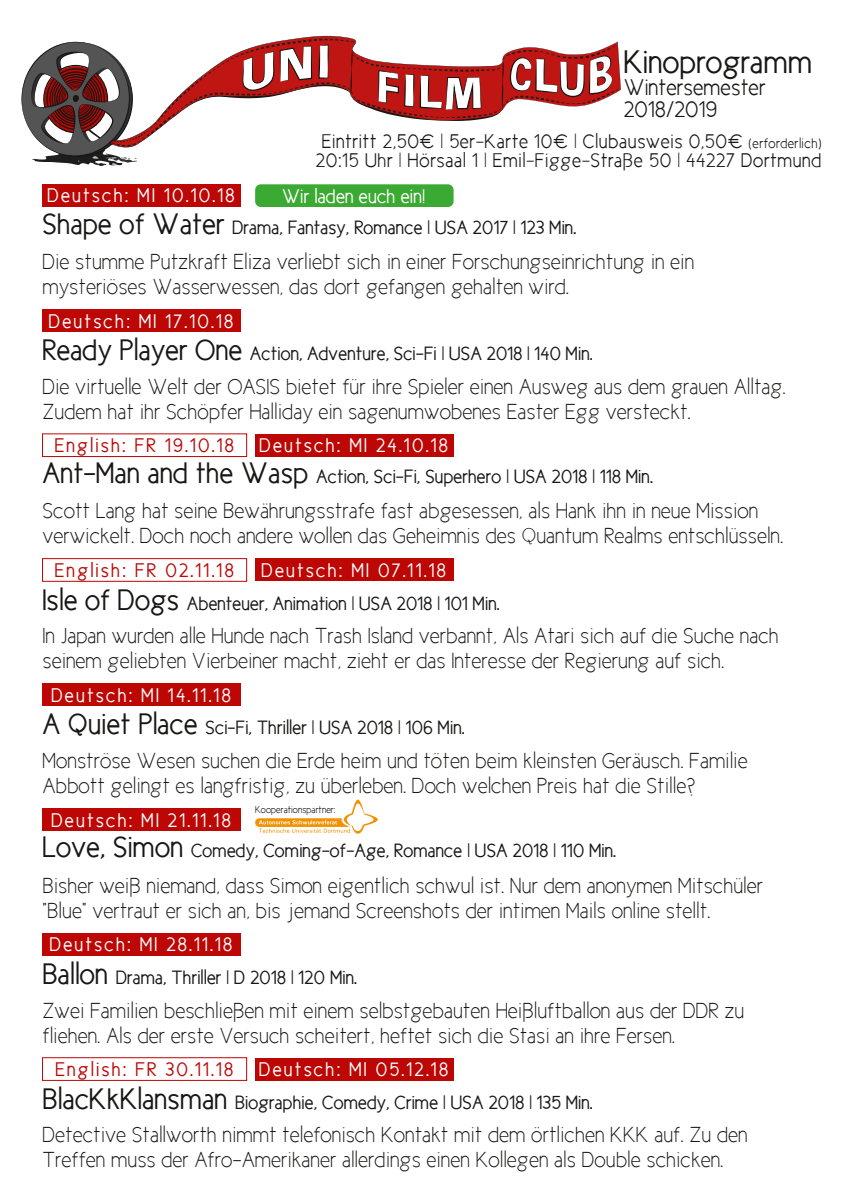
<style>
.page{position:relative;width:842px;height:1191px;background:#fff}
.page>*{position:absolute;margin:0;border:0;box-sizing:border-box;transform-origin:0 0}
.t1{font:33px "New Cicle Gordita";color:#181715}
.t2{font:23px/21.5px "New Cicle Semi";color:#181715}
.t3{font:22px/25px "New Cicle Fina";color:#181715}
.t4{font:20px "New Cicle Gordita";letter-spacing:.1em;color:#fff}
.t5{font:20px/18.9px "New Cicle Semi";letter-spacing:.025em;color:#181715;text-align:center}
.t6{font:20px "New Cicle Gordita";letter-spacing:.1em;color:#bc0705}
.t7{font:20px "New Cicle Gordita";color:#fff}
.t8{font:19.5px "New Cicle Gordita";color:#181715}
.t9{font:10px "New Cicle Semi";color:#181715}
.s1{font-size:14px}
.s2{font-size:30px}
</style>
<div class="page">
<div style="left:43px;top:309px;width:198px;height:23px;background:#bc0705"></div>
<div style="left:255px;top:184px;width:199px;height:23px;background:#3baa32;border-radius:6px"></div>
<svg style="left:21px;top:35px;width:598px;height:131px"></svg>
<div style="left:43px;top:184px;width:198px;height:23px;background:#bc0705"></div>
<div style="left:42px;top:433px;width:205px;height:24px;border:1px solid #bc0705"></div>
<div style="left:255px;top:434px;width:199px;height:22px;background:#bc0705"></div>
<div style="left:43px;top:683px;width:198px;height:23px;background:#bc0705"></div>
<div style="left:43px;top:808px;width:198px;height:23px;background:#bc0705"></div>
<div style="left:43px;top:933px;width:198px;height:22px;background:#bc0705"></div>
<div style="left:42px;top:558px;width:205px;height:24px;border:1px solid #bc0705"></div>
<div style="left:255px;top:558px;width:199px;height:23px;background:#bc0705"></div>
<div style="left:42px;top:1057px;width:205px;height:23px;border:1px solid #bc0705"></div>
<div style="left:255px;top:1057px;width:199px;height:23px;background:#bc0705"></div>
<svg style="left:255px;top:799px;width:123px;height:34px"></svg>
<h1 class="t1" style="left:624px;top:50px;width:190px">Kinoprogramm</h1>
<p class="t2" style="left:624px;top:79px;width:143px">Wintersemester<br>2018/2019</p>
<p class="t4" style="left:48px;top:189px;width:189px">Deutsch: MI 10.10.18</p>
<p class="t5" style="left:316px;top:134px;width:507px">Eintritt 2,50€ | 5er-Karte 10€ | Clubausweis 0,50€ <span class="s1">(erforderlich)<br></span>20:15 Uhr | Hörsaal 1 | Emil-Figge-Straße 50 | 44227 Dortmund</p>
<p class="t7" style="left:282px;top:189px;width:145px">Wir laden euch ein!</p>
<p class="t8" style="left:43px;top:220px;width:535px"><span class="s2">Shape of Water</span> Drama, Fantasy, Romance | USA 2017 | 123 Min.</p>
<p class="t3" style="left:43px;top:251px;width:653px">Die stumme Putzkraft Eliza verliebt sich in einer Forschungseinrichtung in ein mysteriöses Wasserwessen, das dort gefangen gehalten wird.</p>
<p class="t8" style="left:43px;top:346px;width:552px"><span class="s2">Ready Player One</span> Action, Adventure, Sci-Fi | USA 2018 | 140 Min.</p>
<p class="t3" style="left:43px;top:376px;width:745px">Die virtuelle Welt der OASIS bietet für ihre Spieler einen Ausweg aus dem grauen Alltag.<br>Zudem hat ihr Schöpfer Halliday ein sagenumwobenes Easter Egg versteckt.</p>
<p class="t4" style="left:49px;top:314px;width:186px">Deutsch: MI 17.10.18</p>
<p class="t6" style="left:55px;top:438px;width:181px">English: FR 19.10.18</p>
<p class="t4" style="left:260px;top:438px;width:190px">Deutsch: MI 24.10.18</p>
<p class="t8" style="left:43px;top:469px;width:612px"><span class="s2">Ant-Man and the Wasp</span> Action, Sci-Fi, Superhero | USA 2018 | 118 Min.</p>
<p class="t3" style="left:43px;top:500px;width:742px">Scott Lang hat seine Bewährungsstrafe fast abgesessen, als Hank ihn in neue Mission verwickelt. Doch noch andere wollen das Geheimnis des Quantum Realms entschlüsseln.</p>
<p class="t6" style="left:55px;top:563px;width:180px">English: FR 02.11.18</p>
<p class="t4" style="left:262px;top:563px;width:186px">Deutsch: MI 07.11.18</p>
<p class="t8" style="left:43px;top:596px;width:459px"><span class="s2">Isle of Dogs</span> Abenteuer, Animation | USA 2018 | 101 Min.</p>
<p class="t3" style="left:43px;top:625px;width:738px">In Japan wurden alle Hunde nach Trash Island verbannt, Als Atari sich auf die Suche nach seinem geliebten Vierbeiner macht, zieht er das Interesse der Regierung auf sich.</p>
<p class="t8" style="left:43px;top:721px;width:424px"><span class="s2">A Quiet Place</span> Sci-Fi, Thriller | USA 2018 | 106 Min.</p>
<p class="t4" style="left:51px;top:687px;width:181px">Deutsch: MI 14.11.18</p>
<p class="t3" style="left:43px;top:750px;width:707px">Monströse Wesen suchen die Erde heim und töten beim kleinsten Geräusch. Familie<br>Abbott gelingt es langfristig, zu überleben. Doch welchen Preis hat die Stille?</p>
<p class="t4" style="left:51px;top:813px;width:181px">Deutsch: MI 21.11.18</p>
<p class="t9" style="left:255px;top:806px;width:82px">Kooperationspartner:</p>
<p class="t8" style="left:43px;top:844px;width:575px"><span class="s2">Love, Simon</span> Comedy, Coming-of-Age, Romance | USA 2018 | 110 Min.</p>
<p class="t3" style="left:43px;top:874px;width:722px">Bisher weiß niemand, dass Simon eigentlich schwul ist. Nur dem anonymen Mitschüler "Blue" vertraut er sich an, bis jemand Screenshots der intimen Mails online stellt.</p>
<p class="t8" style="left:43px;top:970px;width:316px"><span class="s2">Ballon</span> Drama, Thriller | D 2018 | 120 Min.</p>
<p class="t3" style="left:43px;top:999px;width:703px">Zwei Familien beschließen mit einem selbstgebauten Heißluftballon aus der DDR zu fliehen. Als der erste Versuch scheitert, heftet sich die Stasi an ihre Fersen.</p>
<p class="t4" style="left:50px;top:937px;width:184px">Deutsch: MI 28.11.18</p>
<p class="t6" style="left:55px;top:1062px;width:179px">English: FR 30.11.18</p>
<p class="t4" style="left:259px;top:1062px;width:190px">Deutsch: MI 05.12.18</p>
<p class="t8" style="left:43px;top:1095px;width:552px"><span class="s2">BlacKkKlansman</span> Biographie, Comedy, Crime | USA 2018 | 135 Min.</p>
<p class="t3" style="left:43px;top:1124px;width:707px">Detective Stallworth nimmt telefonisch Kontakt mit dem örtlichen KKK auf. Zu den<br>Treffen muss der Afro-Amerikaner allerdings einen Kollegen als Double schicken.</p>
</div>
